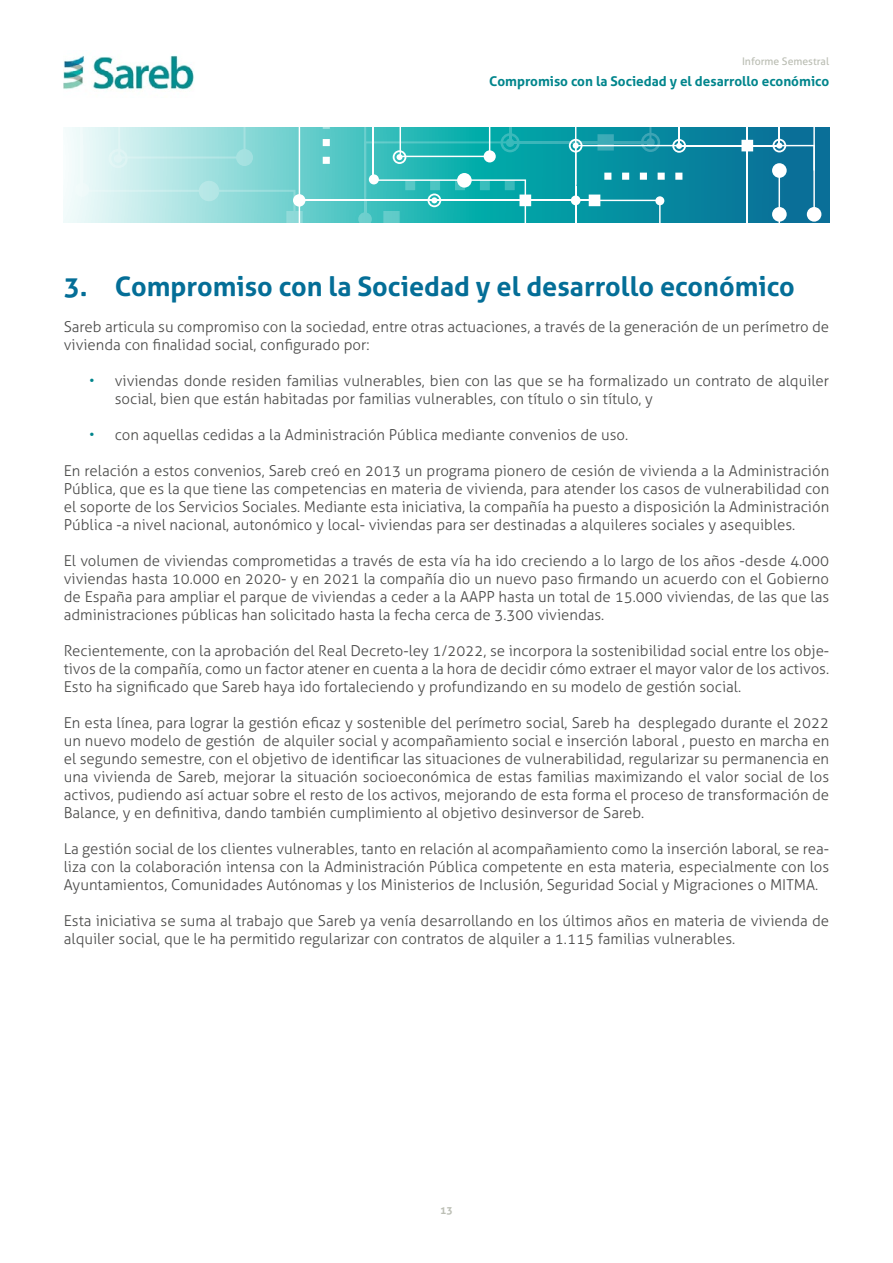
<style>
.page{position:relative;width:893px;height:1263px;background:#fff}
.page>*{position:absolute;margin:0;border:0;box-sizing:border-box;transform-origin:0 0}
.t1{font:700 27px "Aller";color:#046e97}
.base{font:300 15px/18px "Aller";color:#4a4a49;text-align:justify}
.t2{font:700 13.5px "Aller";color:#00858c}
.t3{font:10.5px "Aller";color:#bbbeb4}
.t4{font:700 10.5px "Aller";color:#bbbeb4}
.s1{color:#00858c}
</style>
<div class="page">
<img style="left:64px;top:55px;width:130px;height:35px">
<svg style="left:64px;top:128px;width:765px;height:94px"></svg>
<div style="left:75px;top:183px;width:14px;height:14px;background:#f1fbfa;border-radius:50%"></div>
<div style="left:807px;top:207px;width:14px;height:15px;background:#fff;border-radius:50%"></div>
<svg style="left:80px;top:128px;width:735px;height:94px;background:#53b8c0"></svg>
<p class="t3" style="left:742px;top:55px;width:89px">Informe Semestral</p>
<p class="t2" style="left:489px;top:73px;width:342px">Compromiso con la Sociedad y el desarrollo económico</p>
<p class="t1" style="left:64px;top:270px;width:733px">3. Compromiso con la Sociedad y el desarrollo económico</p>
<p class="base" style="left:64px;top:318px;width:767px">Sareb articula su compromiso con la sociedad, entre otras actuaciones, a través de la generación de un perímetro de vivienda con finalidad social, configurado por:</p>
<p class="base" style="left:115px;top:372px;width:716px;text-indent:-26px"><span class="s1">•</span> viviendas donde residen familias vulnerables, bien con las que se ha formalizado un contrato de alquiler social, bien que están habitadas por familias vulnerables, con título o sin título, y</p>
<p class="base" style="left:89px;top:426px;width:540px"><span class="s1">•</span> con aquellas cedidas a la Administración Pública mediante convenios de uso.</p>
<p class="base" style="left:64px;top:462px;width:767px">En relación a estos convenios, Sareb creó en 2013 un programa pionero de cesión de vivienda a la Administración Pública, que es la que tiene las competencias en materia de vivienda, para atender los casos de vulnerabilidad con el soporte de los Servicios Sociales. Mediante esta iniciativa, la compañía ha puesto a disposición la Administración Pública -a nivel nacional, autonómico y local- viviendas para ser destinadas a alquileres sociales y asequibles.</p>
<p class="base" style="left:64px;top:552px;width:767px">El volumen de viviendas comprometidas a través de esta vía ha ido creciendo a lo largo de los años -desde 4.000 viviendas hasta 10.000 en 2020- y en 2021 la compañía dio un nuevo paso firmando un acuerdo con el Gobierno de España para ampliar el parque de viviendas a ceder a la AAPP hasta un total de 15.000 viviendas, de las que las administraciones públicas han solicitado hasta la fecha cerca de 3.300 viviendas.</p>
<p class="base" style="left:64px;top:642px;width:767px">Recientemente, con la aprobación del Real Decreto-ley 1/2022, se incorpora la sostenibilidad social entre los obje&shy;tivos de la compañía, como un factor a tener en cuenta a la hora de decidir cómo extraer el mayor valor de los activos.<br>Esto ha significado que Sareb haya ido fortaleciendo y profundizando en su modelo de gestión social.</p>
<p class="base" style="left:64px;top:714px;width:767px">En esta línea, para lograr la gestión eficaz y sostenible del perímetro social, Sareb ha desplegado durante el 2022 un nuevo modelo de gestión de alquiler social y acompañamiento social e inserción laboral , puesto en marcha en el segundo semestre, con el objetivo de identificar las situaciones de vulnerabilidad, regularizar su permanencia en una vivienda de Sareb, mejorar la situación socioeconómica de estas familias maximizando el valor social de los activos, pudiendo así actuar sobre el resto de los activos, mejorando de esta forma el proceso de transformación de Balance, y en definitiva, dando también cumplimiento al objetivo desinversor de Sareb.</p>
<p class="base" style="left:64px;top:840px;width:767px">La gestión social de los clientes vulnerables, tanto en relación al acompañamiento como la inserción laboral, se rea&shy;liza con la colaboración intensa con la Administración Pública competente en esta materia, especialmente con los Ayuntamientos, Comunidades Autónomas y los Ministerios de Inclusión, Seguridad Social y Migraciones o MITMA.</p>
<p class="base" style="left:64px;top:912px;width:767px">Esta iniciativa se suma al trabajo que Sareb ya venía desarrollando en los últimos años en materia de vivienda de alquiler social, que le ha permitido regularizar con contratos de alquiler a 1.115 familias vulnerables.</p>
<p class="t4" style="left:440px;top:1203px;width:14px">13</p>
</div>
